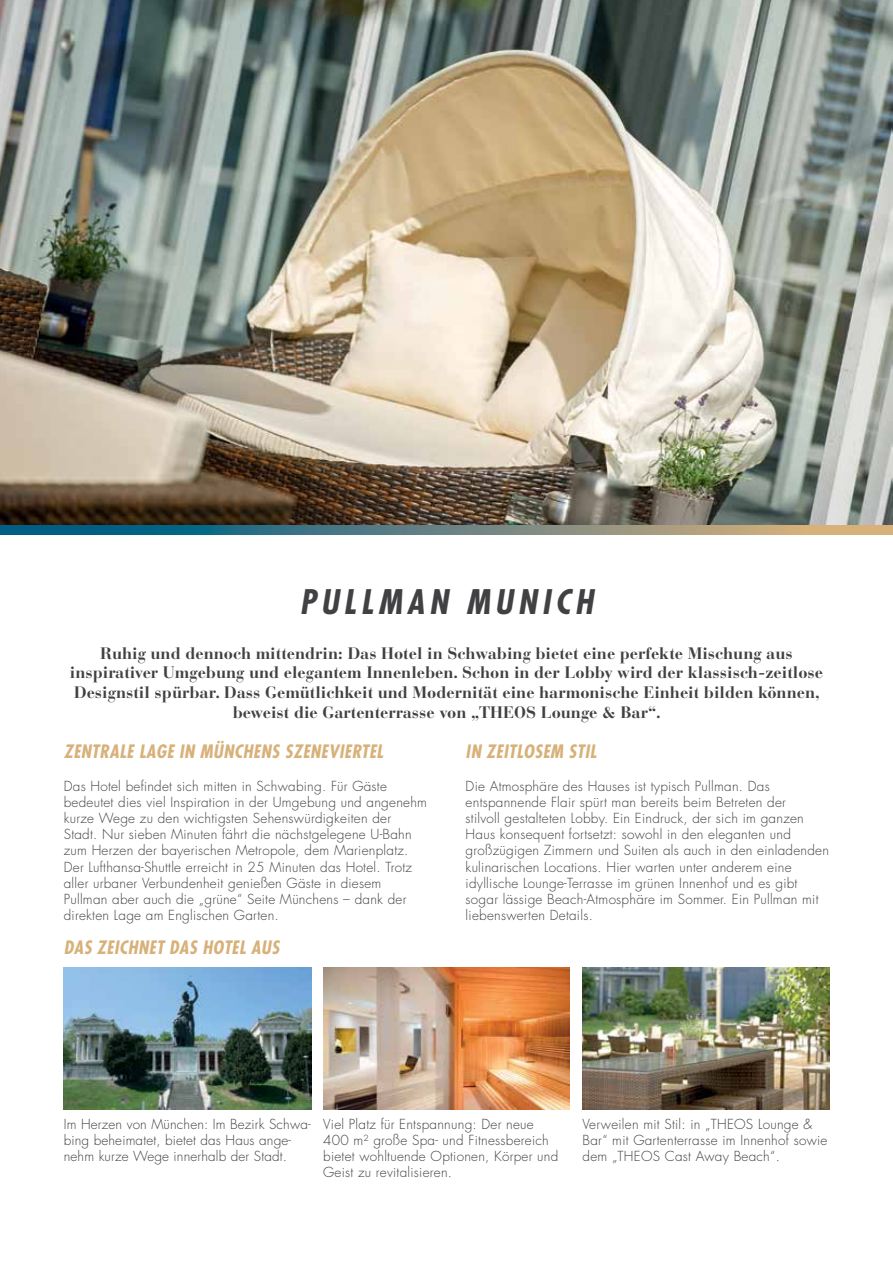
<style>
.page{position:relative;width:893px;height:1263px;background:#fff}
.page>*{position:absolute;margin:0;border:0;box-sizing:border-box;transform-origin:0 0}
.t1{font:italic 700 condensed 33px "Futura Std";color:#414042}
.t2{font:italic 700 condensed 18px "Futura Std";letter-spacing:.025em;color:#d7b179}
.t3{font:700 16.5px/19.8px "Bauer Bodoni Std";color:#414042;text-align:center}
.t4{font:300 13.5px/16.2px "Futura Std";letter-spacing:.02em;color:#414042}
</style>
<div class="page">
<img style="left:0;top:0;width:893px;height:525px">
<svg style="left:0;top:525px;width:893px;height:9px;background:#668481"></svg>
<img style="left:64px;top:967px;width:247px;height:142px">
<img style="left:583px;top:967px;width:246px;height:142px">
<img style="left:323px;top:967px;width:247px;height:142px">
<h1 class="t1" style="left:300px;top:581px;width:44px">PULLMAN</h1>
<h1 class="t1" style="left:466px;top:581px;width:23px">MUNICH</h1>
<p class="t3" style="left:70px;top:643px;width:755px">Ruhig und dennoch mittendrin: Das Hotel in Schwabing bietet eine perfekte Mischung aus inspirativer Umgebung und elegantem Innenleben. Schon in der Lobby wird der klassisch-zeitlose Designstil spürbar. Dass Gemütlichkeit und Modernität eine harmonische Einheit bilden können, beweist die Gartenterrasse von „THEOS Lounge &amp; Bar“.</p>
<h2 class="t2" style="left:64px;top:740px;width:320px">ZENTRAL E LA GE IN MÜNCHENS SZENEVIERTEL</h2>
<p class="t4" style="left:64px;top:778px;width:365px">Das Hotel befindet sich mitten in Schwabing. Für Gäste bedeutet dies viel Inspiration in der Umgebung und angenehm kurze Wege zu den wichtigsten Sehenswürdigkeiten der Stadt. Nur sieben Minuten fährt die nächstgelegene U-Bahn zum Herzen der bayerischen Metropole, dem Marienplatz.<br>Der Lufthansa-Shuttle erreicht in 25 Minuten das Hotel. Trotz aller urbaner Verbundenheit genießen Gäste in diesem Pullman aber auch die „grüne“ Seite Münchens – dank der direkten Lage am Englischen Garten.</p>
<h2 class="t2" style="left:64px;top:936px;width:60px">DAS ZEICHN</h2>
<h2 class="t2" style="left:149px;top:936px;width:132px">ET DAS HOTEL AUS</h2>
<h2 class="t2" style="left:466px;top:740px;width:126px">IN ZEITLOSEM STIL</h2>
<p class="t4" style="left:466px;top:778px;width:365px">Die Atmosphäre des Hauses ist typisch Pullman. Das entspannende Flair spürt man bereits beim Betreten der<br>stilvoll gestalteten Lobby. Ein Eindruck, der sich im ganzen Haus konsequent fortsetzt: sowohl in den eleganten und großzügigen Zimmern und Suiten als auch in den einladenden kulinarischen Locations. Hier warten unter anderem eine idyllische Lounge-Terrasse im grünen Innenhof und es gibt sogar lässige Beach-Atmosphäre im Sommer. Ein Pullman mit liebenswerten Details.</p>
<p class="t4" style="left:64px;top:1116px;width:248px">Im Herzen von München: Im Bezirk Schwa&shy;bing beheimatet, bietet das Haus ange&shy;nehm kurze Wege innerhalb der Stadt.</p>
<p class="t4" style="left:323px;top:1116px;width:237px">Viel Platz für Entspannung: Der neue 400 m² große Spa- und Fitnessbereich bietet wohltuende Optionen, Körper und Geist zu revitalisieren.</p>
<p class="t4" style="left:583px;top:1116px;width:246px">Verweilen mit Stil: in „THEOS Lounge &amp;<br>Bar“ mit Gartenterrasse im Innenhof sowie dem „THEOS Cast Away Beach“.</p>
</div>
